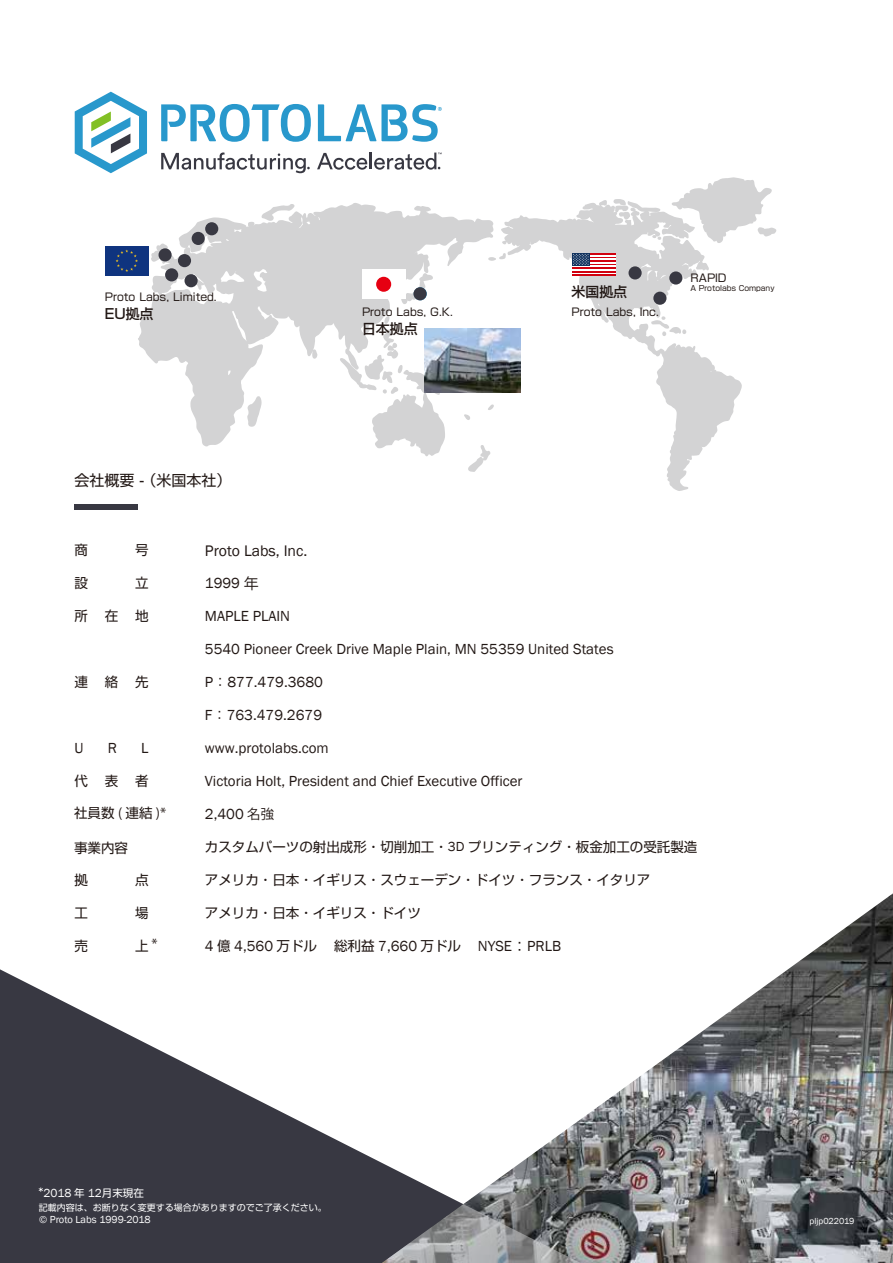
<style>
.page{position:relative;width:893px;height:1263px;background:#fff}
.page>*{position:absolute;margin:0;border:0;box-sizing:border-box;transform-origin:0 0}
.t1{font:15.75px "Franklin Gothic";color:#221815}
.t2{font:15px/32.7px "Franklin Gothic";color:#221815}
.t3{font:15px "Shin Go Pro";color:#221815}
.t4{font:500 13.8px "Shin Go Pro";color:#221815}
.t5{font:13.5px "Shin Go Pro";color:#221815}
.t6{font:13.5px "Koz Go Pr 6 N";color:#221815}
.t7{font:12px "Franklin Gothic";color:#fff}
.t8{font:10.8px "Shin Go Pro";letter-spacing:-.005em;color:#221815}
.t9{font:10.5px "Franklin Gothic";color:#fff}
.t10{font:9px "Shin Go Pro";color:#fff}
.t11{font:9px "Franklin Gothic";color:#fff}
.t12{font:7.5px "Shin Go Pro";color:#221815}
.s1{font-family:"Koz Go Pr 6 N"}
.s2{font-family:"Shin Go Pro";font-size:13.5px}
.s3{font-family:"Koz Go Pr 6 N";font-size:13.5px}
.s4{font-family:"Franklin Gothic"}
.s5{font-family:"Shin Go Pro"}
.s6{font-family:"Shin Go Pro";font-size:10.5px}
</style>
<div class="page">
<svg style="left:0;top:969px;width:382px;height:294px;fill:#383842"></svg>
<img style="left:382px;top:893px;width:511px;height:370px">
<div style="left:74px;top:504px;width:63px;height:5px;background:#383842"></div>
<svg style="left:363px;top:1204px;width:245px;height:59px;background:#767578"></svg>
<svg style="left:39px;top:1187px;width:4px;height:5px"></svg>
<svg style="left:493px;top:256px;width:8px;height:5px"></svg>
<svg style="left:501px;top:202px;width:241px;height:289px"></svg>
<svg style="left:596px;top:199px;width:34px;height:21px"></svg>
<svg style="left:672px;top:177px;width:104px;height:66px"></svg>
<svg style="left:651px;top:316px;width:35px;height:20px"></svg>
<svg style="left:468px;top:446px;width:22px;height:26px"></svg>
<svg style="left:138px;top:203px;width:355px;height:243px;fill:#d3d3d5"></svg>
<svg style="left:247px;top:396px;width:15px;height:31px"></svg>
<svg style="left:401px;top:273px;width:32px;height:31px"></svg>
<svg style="left:384px;top:316px;width:5px;height:8px"></svg>
<svg style="left:340px;top:330px;width:105px;height:126px"></svg>
<div style="left:362px;top:270px;width:44px;height:29px;background:#fff"></div>
<img style="left:425px;top:329px;width:95px;height:63px">
<div style="left:413px;top:287px;width:14px;height:13px;background:#383842;border-radius:50%"></div>
<div style="left:376px;top:277px;width:15px;height:15px;background:#e60012;border-radius:50%"></div>
<div style="left:105px;top:246px;width:44px;height:29px;background:#0f347f"></div>
<svg style="left:116px;top:250px;width:22px;height:22px"></svg>
<div style="left:159px;top:248px;width:13px;height:13px;background:#383842;border-radius:50%"></div>
<div style="left:178px;top:254px;width:13px;height:13px;background:#383842;border-radius:50%"></div>
<div style="left:184px;top:274px;width:14px;height:13px;background:#383842;border-radius:50%"></div>
<div style="left:165px;top:268px;width:13px;height:13px;background:#383842;border-radius:50%"></div>
<div style="left:205px;top:222px;width:13px;height:13px;background:#383842;border-radius:50%"></div>
<div style="left:192px;top:232px;width:13px;height:13px;background:#383842;border-radius:50%"></div>
<hr style="left:572px;top:253px;width:44px;height:2px;background:#d1000e">
<hr style="left:572px;top:255px;width:44px;height:2px;background:#fff">
<hr style="left:572px;top:257px;width:44px;height:1px;background:#d1000e">
<hr style="left:572px;top:258px;width:44px;height:2px;background:#fff">
<hr style="left:572px;top:260px;width:44px;height:2px;background:#d1000e">
<hr style="left:572px;top:262px;width:44px;height:2px;background:#fff">
<hr style="left:572px;top:264px;width:44px;height:2px;background:#d1000e">
<hr style="left:572px;top:266px;width:44px;height:1px;background:#fff">
<hr style="left:572px;top:267px;width:44px;height:2px;background:#d1000e">
<hr style="left:572px;top:269px;width:44px;height:2px;background:#fff">
<hr style="left:572px;top:271px;width:44px;height:2px;background:#d1000e">
<hr style="left:572px;top:273px;width:44px;height:1px;background:#fff">
<hr style="left:572px;top:274px;width:44px;height:2px;background:#d1000e">
<div style="left:572px;top:253px;width:17px;height:13px;background:#12335f"></div>
<svg style="left:573px;top:254px;width:16px;height:11px"></svg>
<div style="left:628px;top:266px;width:14px;height:13px;background:#383842;border-radius:50%"></div>
<div style="left:669px;top:271px;width:13px;height:14px;background:#383842;border-radius:50%"></div>
<div style="left:653px;top:292px;width:13px;height:13px;background:#383842;border-radius:50%"></div>
<svg style="left:161px;top:152px;width:149px;height:21px"></svg>
<svg style="left:317px;top:153px;width:125px;height:17px"></svg>
<svg style="left:161px;top:104px;width:150px;height:38px"></svg>
<svg style="left:318px;top:104px;width:124px;height:38px"></svg>
<svg style="left:75px;top:92px;width:72px;height:81px"></svg>
<p class="t4" style="left:572px;top:281px;width:57px">米国拠点</p>
<p class="t8" style="left:105px;top:288px;width:113px">Proto Labs, Limited.</p>
<p class="t4" style="left:105px;top:302px;width:50px">EU拠点</p>
<p class="t8" style="left:572px;top:303px;width:89px">Proto Labs, Inc.</p>
<p class="t8" style="left:362px;top:303px;width:92px">Proto Labs, G.K.</p>
<p class="t4" style="left:362px;top:318px;width:57px">日本拠点</p>
<p class="t8" style="left:691px;top:269px;width:38px">RAPID</p>
<p class="t12" style="left:691px;top:282px;width:85px">A Protolabs Company</p>
<p class="t3" style="left:74px;top:468px;width:159px">会社概要 - （米国本社）</p>
<p class="t5" style="left:74px;top:538px;width:15px">商</p>
<p class="t5" style="left:135px;top:538px;width:15px">号</p>
<p class="t5" style="left:74px;top:571px;width:15px">設</p>
<p class="t5" style="left:135px;top:571px;width:15px">立</p>
<p class="t5" style="left:74px;top:604px;width:15px">所</p>
<p class="t5" style="left:105px;top:604px;width:15px">在</p>
<p class="t5" style="left:135px;top:604px;width:15px">地</p>
<p class="t5" style="left:74px;top:670px;width:15px">連</p>
<p class="t5" style="left:105px;top:670px;width:15px">絡</p>
<p class="t5" style="left:135px;top:670px;width:15px">先</p>
<p class="t2" style="left:74px;top:732px;width:11px">U</p>
<p class="t2" style="left:108px;top:732px;width:11px">R</p>
<p class="t2" style="left:141px;top:732px;width:9px">L</p>
<p class="t5" style="left:74px;top:769px;width:15px">代</p>
<p class="t5" style="left:105px;top:769px;width:15px">表</p>
<p class="t5" style="left:135px;top:769px;width:15px">者</p>
<p class="t5" style="left:74px;top:802px;width:94px">社員数 <span class="s1">(</span> 連結 <span class="s1">)*</span></p>
<p class="t5" style="left:74px;top:836px;width:55px">事業内容</p>
<p class="t5" style="left:74px;top:869px;width:15px">拠</p>
<p class="t5" style="left:135px;top:869px;width:15px">点</p>
<p class="t5" style="left:74px;top:902px;width:15px">工</p>
<p class="t5" style="left:135px;top:902px;width:15px">場</p>
<p class="t5" style="left:74px;top:935px;width:15px">売</p>
<p class="t5" style="left:135px;top:935px;width:15px">上</p>
<p class="t6" style="left:152px;top:937px;width:8px">*</p>
<p class="t1" style="left:205px;top:540px;width:104px">Proto Labs, Inc.</p>
<p class="t2" style="left:205px;top:567px;width:87px">1999 <span class="s1">年<br></span>MAPLE PLAIN</p>
<p class="t2" style="left:205px;top:633px;width:410px">5540 Pioneer Creek Drive Maple Plain, MN 55359 United States</p>
<p class="t2" style="left:205px;top:666px;width:120px">P <span class="s2">：</span> 877.479.3680</p>
<p class="t2" style="left:205px;top:699px;width:119px">F <span class="s2">：</span> 763.479.2679</p>
<p class="t2" style="left:205px;top:732px;width:125px">www.protolabs.com</p>
<p class="t2" style="left:205px;top:765px;width:319px">Victoria Holt, President and Chief Executive Officer</p>
<p class="t2" style="left:205px;top:798px;width:71px">2,400 <span class="s3">名強</span></p>
<p class="t5" style="left:205px;top:835px;width:494px">カスタムパーツの射出成形・切削加工・<span class="s4">3D</span> プリンティング・板金加工の受託製造</p>
<p class="t5" style="left:205px;top:868px;width:447px">アメリカ・日本・イギリス・スウェーデン・ドイツ・フランス・イタリア</p>
<p class="t5" style="left:205px;top:901px;width:217px">アメリカ・日本・イギリス・ドイツ</p>
<p class="t2" style="left:205px;top:930px;width:358px">4 <span class="s2">億</span> 4,560 <span class="s2">万ドル　総利益</span> 7,660 <span class="s2">万ドル　</span> NYSE<span class="s5">：</span>PRLB</p>
<p class="t7" style="left:43px;top:1185px;width:102px">2018 <span class="s6">年</span> 12<span class="s6">月末現在</span></p>
<p class="t10" style="left:39px;top:1200px;width:289px">記載内容は、お断りなく変更する場合がありますのでご了承ください。</p>
<p class="t9" style="left:39px;top:1212px;width:113px">© Proto Labs 1999-2018</p>
<p class="t11" style="left:810px;top:1216px;width:46px">pljp022019</p>
</div>
